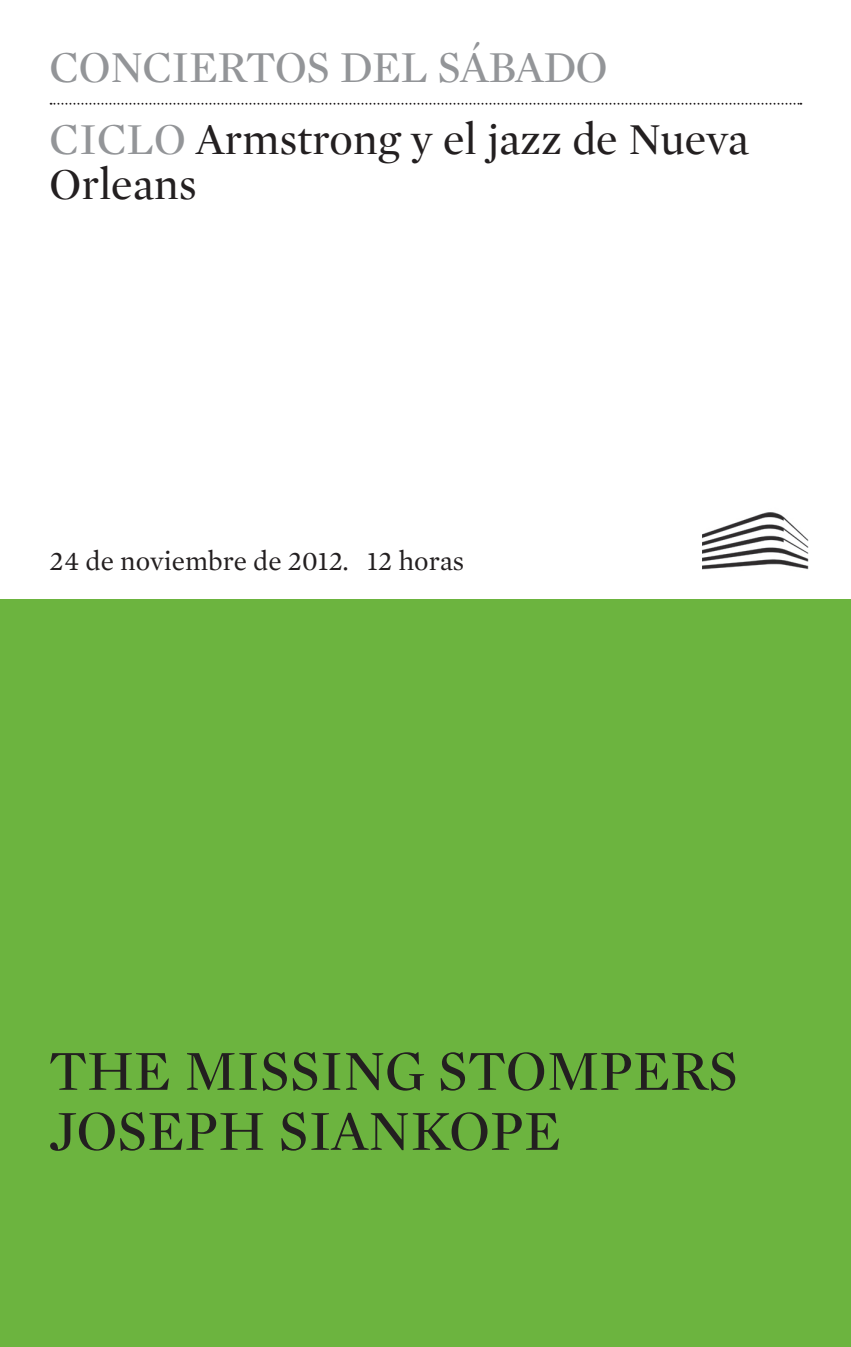
<style>
.page{position:relative;width:851px;height:1347px;background:#fff}
.page>*{position:absolute;margin:0;border:0;box-sizing:border-box;transform-origin:0 0}
.t1{font:57.5px "Mercury Display";color:#231f20}
._2_Programa_standard{font:45px/45px "Mercury Display";color:#231f20}
._1_Portada_Concierto{font:45px "Mercury Display";letter-spacing:-.01em;color:#939598}
._1_Portada_fecha{font:27.5px "Mercury Text G1";color:#231f20}
.s1{color:#939598}
</style>
<div class="page">
<div style="left:0;top:599px;width:850px;height:747px;background:#6cb43f"></div>
<svg style="left:51px;top:103px;width:750px;height:2px"></svg>
<img style="left:702px;top:512px;width:106px;height:58px">
<p class="_1_Portada_Concierto" style="left:50px;top:38px;width:559px">CONCIERTOS DEL SÁBADO</p>
<p class="_2_Programa_standard" style="left:50px;top:116px;width:700px"><span class="s1">CICLO</span> Armstrong y el jazz de Nueva<br>Orleans</p>
<p class="_1_Portada_fecha" style="left:50px;top:544px;width:416px">24 de noviembre de 2012. 12 horas</p>
<p class="t1" style="left:49px;top:1034px;width:690px">THE MISSING STOMPERS</p>
<p class="t1" style="left:49px;top:1094px;width:513px">JOSEPH SIANKOPE</p>
</div>
